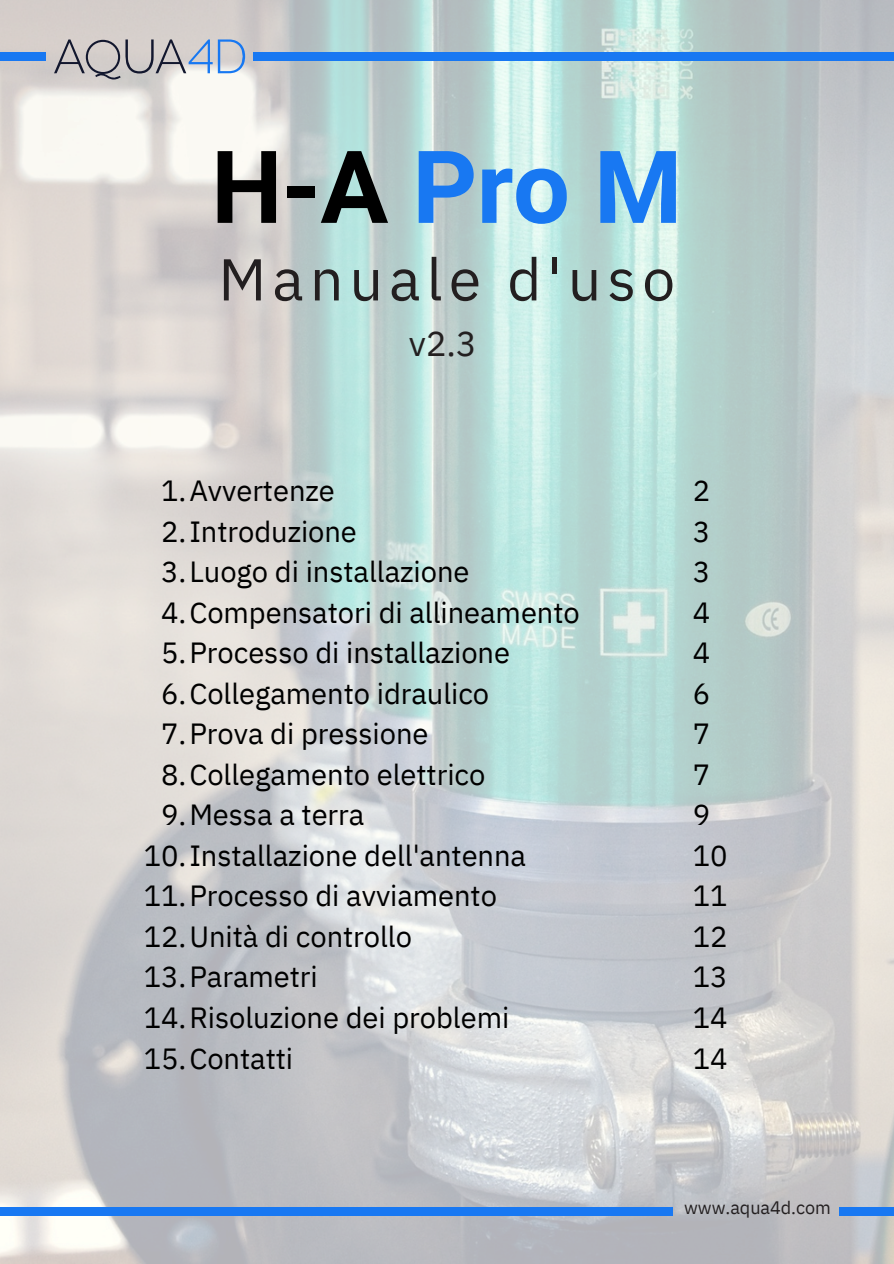
<style>
.page{position:relative;width:894px;height:1264px;background:#fff}
.page>*{position:absolute;margin:0;border:0;box-sizing:border-box;transform-origin:0 0}
.t1{font:700 100.8px "Roboto";color:#1878f2}
.t2{font:58.95px "IBM Plex Sans";letter-spacing:.105em;color:#231f20}
.t3{font:34.95px "IBM Plex Sans";color:#231f20}
.t4{font:29.1px/40.5px "IBM Plex Sans";letter-spacing:-.005em;color:#000}
.t5{font:18px "IBM Plex Sans";letter-spacing:-.005em;color:#231f20}
.s1{color:#000}
</style>
<div class="page">
<img style="left:0;top:0;width:893px;height:1263px">
<div style="left:0;top:1207px;width:672px;height:8px;background:#1878f2"></div>
<div style="left:253px;top:52px;width:640px;height:9px;background:#1878f2"></div>
<div style="left:0;top:52px;width:46px;height:9px;background:#1878f2"></div>
<svg style="left:54px;top:39px;width:191px;height:41px;background:#b9bac0"></svg>
<div style="left:839px;top:1207px;width:54px;height:8px;background:#1878f2"></div>
<h1 class="t1" style="left:211px;top:129px;width:472px"><span class="s1">H-A</span> Pro M</h1>
<h3 class="t2" style="left:218px;top:240px;width:458px">Manuale d'uso</h3>
<h2 class="t3" style="left:409px;top:320px;width:69px">v2.3</h2>
<p class="t4" style="left:161px;top:470px;width:175px">1.Avvertenze</p>
<p class="t4" style="left:161px;top:510px;width:197px">2.Introduzione</p>
<p class="t4" style="left:161px;top:551px;width:310px">3.Luogo di installazione</p>
<p class="t4" style="left:161px;top:591px;width:420px">4.Compensatori di allineamento</p>
<p class="t4" style="left:161px;top:632px;width:350px">5.Processo di installazione</p>
<p class="t4" style="left:161px;top:672px;width:329px">6.Collegamento idraulico</p>
<p class="t4" style="left:161px;top:713px;width:269px">7.Prova di pressione</p>
<p class="t4" style="left:161px;top:753px;width:325px">8.Collegamento elettrico</p>
<p class="t4" style="left:161px;top:794px;width:204px">9.Messa a terra</p>
<p class="t4" style="left:144px;top:834px;width:383px">10.Installazione dell'antenna</p>
<p class="t4" style="left:144px;top:875px;width:354px">11.Processo di avviamento</p>
<p class="t4" style="left:144px;top:915px;width:270px">12.Unità di controllo</p>
<p class="t4" style="left:144px;top:956px;width:175px">13.Parametri</p>
<p class="t4" style="left:144px;top:996px;width:367px">14.Risoluzione dei problemi</p>
<p class="t4" style="left:144px;top:1037px;width:151px">15.Contatti</p>
<h4 class="t4" style="left:692px;top:470px;width:36px">2<br>3<br>3<br>4<br>4<br>6<br>7<br>7<br>9<br>10<br>11<br>12<br>13<br>14<br>14</h4>
<p class="t5" style="left:684px;top:1195px;width:148px">www.aqua4d.com</p>
</div>
